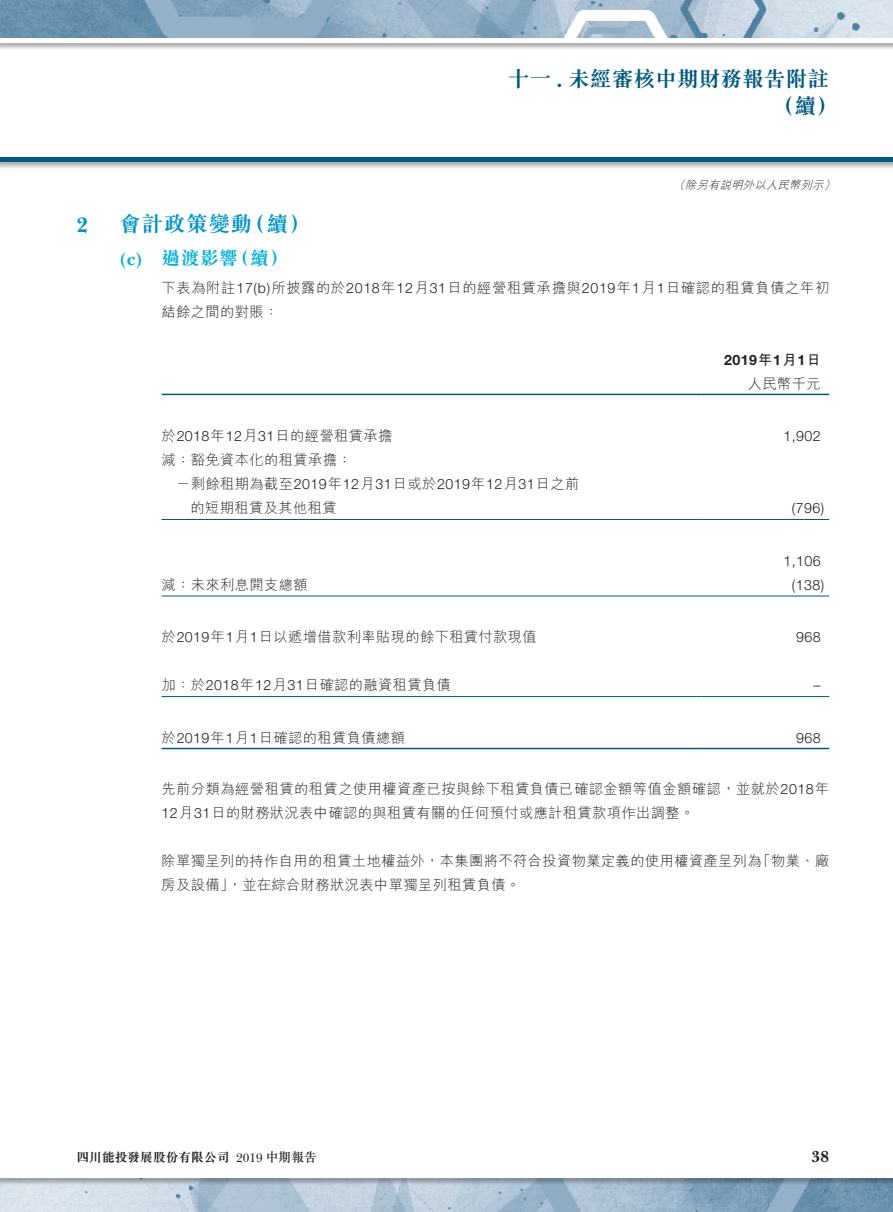
<style>
.page{position:relative;width:893px;height:1212px;background:#fff}
.page>*{position:absolute;margin:0;border:0;box-sizing:border-box;transform-origin:0 0}
.t1{font:700 21.75px/26.1px "M Sung HK";color:#00597e}
.t2{font:700 21.75px "M Sung HK";letter-spacing:.025em;color:#0094ca}
.t3{font:700 21.75px "New Baskerville Std";color:#0094ca}
.t4{font:700 18.75px "M Sung HK";color:#00afd7}
.t5{font:700 18.75px "New Baskerville Std";color:#00afd7}
.t6{font:700 16.5px "New Baskerville Std";color:#231f20}
.t7{font:300 14.25px/24px "M Hei HK";letter-spacing:.03em;color:#231f20}
.t8{font:300 14.25px/24px "Helvetica Neue LT Std";letter-spacing:.03em;color:#231f20;text-align:center}
.t9{font:700 14.25px "Helvetica Neue LT Std";color:#231f20}
.t10{font:700 12.75px "M Sung HK";color:#231f20}
.t11{font:12.75px "New Baskerville Std";color:#231f20}
.t12{font:italic 300 11.25px "M Hei HK";color:#231f20}
.s1{font-family:"New Baskerville Std"}
.s2{font-family:"Helvetica Neue LT Std"}
.s3{font-family:"M Hei HK"}
.s4{font-family:"M Sung HK";font-weight:500}
</style>
<div class="page">
<img style="left:0;top:0;width:893px;height:37px">
<img style="left:0;top:1185px;width:893px;height:27px">
<div style="left:0;top:156px;width:893px;height:13px;background:#231f20;opacity:.5"></div>
<div style="left:0;top:157px;width:893px;height:5px;background:#00597e"></div>
<div style="left:0;top:37px;width:893px;height:13px;background:#231f20;opacity:.5"></div>
<div style="left:0;top:38px;width:893px;height:5px;background:#fff"></div>
<div style="left:0;top:1172px;width:893px;height:13px;background:#231f20;opacity:.5"></div>
<hr style="left:0;top:1174px;width:893px;height:4px;background:#fff">
<hr style="left:162px;top:394px;width:540px;height:1px;background:#00597e">
<hr style="left:702px;top:394px;width:127px;height:1px;background:#00597e">
<hr style="left:162px;top:519px;width:540px;height:1px;background:#00597e">
<hr style="left:702px;top:519px;width:127px;height:1px;background:#00597e">
<hr style="left:162px;top:596px;width:540px;height:1px;background:#00597e">
<hr style="left:702px;top:596px;width:127px;height:1px;background:#00597e">
<hr style="left:162px;top:696px;width:540px;height:1px;background:#00597e">
<hr style="left:702px;top:696px;width:127px;height:1px;background:#00597e">
<hr style="left:162px;top:748px;width:540px;height:1px;background:#00597e">
<hr style="left:702px;top:748px;width:127px;height:1px;background:#00597e">
<h1 class="t1" style="left:773px;top:65px;width:67px;text-indent:-265px">十一 <span class="s1">.</span> 未經審核中期財務報告附註（續(</h1>
<h1 class="t3" style="left:77px;top:212px;width:13px">2</h1>
<h1 class="t2" style="left:119px;top:209px;width:135px">會計政策變動</h1>
<h1 class="t2" style="left:244px;top:209px;width:68px">（續(</h1>
<h2 class="t5" style="left:119px;top:248px;width:25px">c( )</h2>
<h2 class="t4" style="left:162px;top:245px;width:78px">過渡影響</h2>
<h2 class="t4" style="left:231px;top:245px;width:59px">（續(</h2>
<p class="t12" style="left:673px;top:177px;width:17px">（</p>
<p class="t12" style="left:824px;top:177px;width:17px">(</p>
<p class="t12" style="left:685px;top:177px;width:144px">除另有說明外以人民幣列示</p>
<p class="t7" style="left:162px;top:275px;width:669px">下表為附註<span class="s2">17 b( )</span>所披露的於<span class="s2">2018</span>年<span class="s2">12</span>月<span class="s2">31</span>日的經營租賃承擔與<span class="s2">2019</span>年<span class="s2">1</span>月<span class="s2">1</span>日確認的租賃負債之年初結餘之間的對賬：</p>
<p class="t9" style="left:724px;top:351px;width:98px">2019<span class="s3">年</span>1<span class="s3">月</span>1<span class="s3">日</span></p>
<p class="t7" style="left:748px;top:371px;width:74px">人民幣千元</p>
<p class="t7" style="left:162px;top:424px;width:232px">於<span class="s2">2018</span>年<span class="s2">12</span>月<span class="s2">31</span>日的經營租賃承擔減：豁免資本化的租賃承擔：</p>
<p class="t7" style="left:176px;top:472px;width:405px">－剩餘租期為截至<span class="s2">2019</span>年<span class="s2">12</span>月<span class="s2">31</span>日或於<span class="s2">2019</span>年<span class="s2">12</span>月<span class="s2">31</span>日之前</p>
<p class="t7" style="left:191px;top:496px;width:148px">的短期租賃及其他租賃</p>
<p class="t7" style="left:162px;top:572px;width:148px">減：未來利息開支總額</p>
<p class="t7" style="left:162px;top:625px;width:377px">於<span class="s2">2019</span>年<span class="s2">1</span>月<span class="s2">1</span>日以遞增借款利率貼現的餘下租賃付款現值</p>
<p class="t7" style="left:162px;top:673px;width:291px">加：於<span class="s2">2018</span>年<span class="s2">12</span>月<span class="s2">31</span>日確認的融資租賃負債</p>
<p class="t8" style="left:783px;top:424px;width:39px">1,902</p>
<p class="t8" style="left:792px;top:496px;width:34px">)796(</p>
<p class="t8" style="left:783px;top:548px;width:42px">1,106 )138(</p>
<p class="t8" style="left:796px;top:625px;width:26px">968</p>
<p class="t8" style="left:814px;top:673px;width:9px">–</p>
<p class="t7" style="left:162px;top:725px;width:245px">於<span class="s2">2019</span>年<span class="s2">1</span>月<span class="s2">1</span>日確認的租賃負債總額</p>
<p class="t7" style="left:162px;top:776px;width:669px">先前分類為經營租賃的租賃之使用權資產已按與餘下租賃負債已確認金額等值金額確認，並就於<span class="s2">2018</span>年<br><span class="s2">12</span>月<span class="s2">31</span>日的財務狀況表中確認的與租賃有關的任何預付或應計租賃款項作出調整。</p>
<p class="t7" style="left:756px;top:848px;width:74px">「物業、廠</p>
<p class="t8" style="left:796px;top:725px;width:26px">968</p>
<p class="t7" style="left:162px;top:848px;width:602px">除單獨呈列的持作自用的租賃土地權益外，本集團將不符合投資物業定義的使用權資產呈列為房及設備，」並在綜合財務狀況表中單獨呈列租賃負債。</p>
<p class="t10" style="left:77px;top:1148px;width:155px">四川能投發展股份有限公司</p>
<p class="t11" style="left:236px;top:1150px;width:82px">2019 <span class="s4">中期報告</span></p>
<p class="t6" style="left:812px;top:1147px;width:19px">38</p>
</div>
